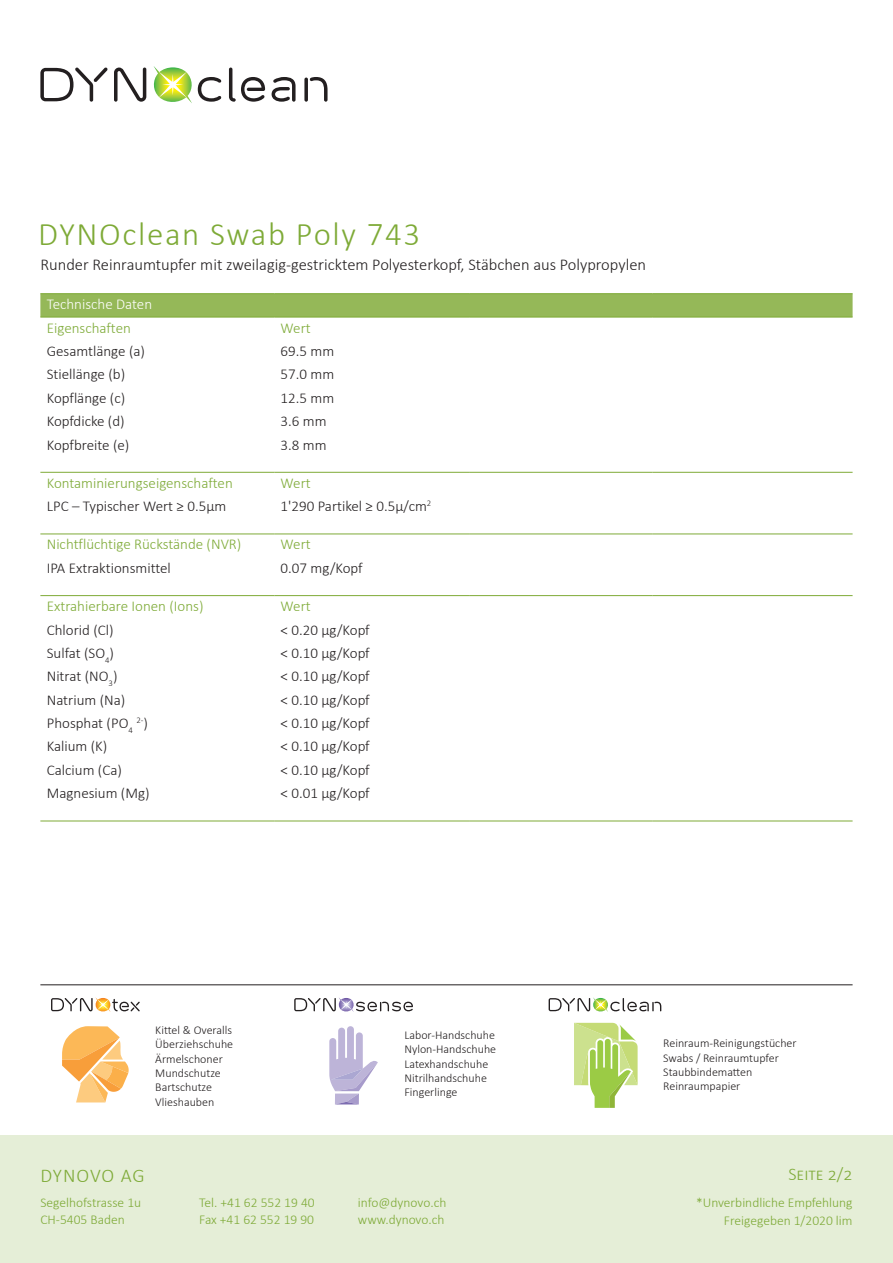
<style>
.page{position:relative;width:893px;height:1263px;background:#fff}
.page>*{position:absolute;margin:0;border:0;box-sizing:border-box;transform-origin:0 0}
.t1{font:300 33px "Calibri";letter-spacing:.05em;color:#7eaa37}
.t2{font:300 19.5px "Calibri";letter-spacing:.045em;color:#7eaa37}
.t3{font:300 18px "Calibri";color:#7eaa37}
.t4{font:300 16.5px "Calibri";color:#231f20}
.t5{font:300 15px "Calibri";color:#231f20}
.t6{font:300 15px "Calibri";color:#7eaa37}
.t7{font:300 15px "Calibri";color:#fff}
.t8{font:300 13.5px/17px "Calibri";color:#7eaa37}
.t9{font:300 12px "Calibri";color:#231f20}
.t10{font:300 8.7px "Calibri";color:#231f20}
.s1{font-size:15px}
</style>
<div class="page">
<div style="left:0;top:1135px;width:893px;height:128px;background:#e5eed7"></div>
<hr style="left:40px;top:984px;width:813px;height:1px;background:#231f20">
<svg style="left:549px;top:997px;width:112px;height:15px"></svg>
<svg style="left:294px;top:998px;width:119px;height:14px"></svg>
<svg style="left:51px;top:997px;width:89px;height:15px"></svg>
<svg style="left:329px;top:1026px;width:49px;height:78px"></svg>
<svg style="left:574px;top:1023px;width:64px;height:85px"></svg>
<svg style="left:62px;top:1026px;width:67px;height:76px"></svg>
<svg style="left:40px;top:67px;width:68px;height:35px"></svg>
<svg style="left:114px;top:68px;width:32px;height:34px"></svg>
<svg style="left:229px;top:68px;width:36px;height:34px"></svg>
<svg style="left:272px;top:77px;width:24px;height:25px"></svg>
<svg style="left:304px;top:77px;width:24px;height:25px"></svg>
<svg style="left:153px;top:66px;width:68px;height:37px"></svg>
<div style="left:40px;top:294px;width:813px;height:23px;background:#95b858"></div>
<hr style="left:40px;top:293px;width:234px;height:1px;background:#7eaa37">
<hr style="left:274px;top:293px;width:196px;height:1px;background:#7eaa37">
<hr style="left:470px;top:293px;width:183px;height:1px;background:#7eaa37">
<hr style="left:40px;top:317px;width:234px;height:1px;background:#7eaa37">
<hr style="left:40px;top:472px;width:234px;height:1px;background:#7eaa37">
<hr style="left:40px;top:534px;width:234px;height:1px;background:#7eaa37">
<hr style="left:40px;top:595px;width:234px;height:1px;background:#7eaa37">
<hr style="left:40px;top:821px;width:234px;height:1px;background:#7eaa37">
<hr style="left:274px;top:317px;width:196px;height:1px;background:#7eaa37">
<hr style="left:470px;top:317px;width:183px;height:1px;background:#7eaa37">
<hr style="left:274px;top:472px;width:196px;height:1px;background:#7eaa37">
<hr style="left:470px;top:472px;width:183px;height:1px;background:#7eaa37">
<hr style="left:274px;top:534px;width:196px;height:1px;background:#7eaa37">
<hr style="left:470px;top:534px;width:183px;height:1px;background:#7eaa37">
<hr style="left:274px;top:595px;width:196px;height:1px;background:#7eaa37">
<hr style="left:470px;top:595px;width:183px;height:1px;background:#7eaa37">
<hr style="left:274px;top:821px;width:196px;height:1px;background:#7eaa37">
<hr style="left:470px;top:821px;width:183px;height:1px;background:#7eaa37">
<hr style="left:653px;top:293px;width:200px;height:1px;background:#7eaa37">
<hr style="left:653px;top:317px;width:200px;height:1px;background:#7eaa37">
<hr style="left:653px;top:472px;width:200px;height:1px;background:#7eaa37">
<hr style="left:653px;top:534px;width:200px;height:1px;background:#7eaa37">
<hr style="left:653px;top:595px;width:200px;height:1px;background:#7eaa37">
<hr style="left:653px;top:821px;width:200px;height:1px;background:#7eaa37">
<p class="t1" style="left:38px;top:213px;width:383px">DYNOclean Swab Poly 743</p>
<p class="t4" style="left:40px;top:254px;width:607px">Runder Reinraumtupfer mit zweilagig-gestricktem Polyesterkopf, Stäbchen aus Polypropylen</p>
<p class="t7" style="left:47px;top:295px;width:107px">Technische Daten</p>
<p class="t6" style="left:47px;top:318px;width:86px">Eigenschaften</p>
<p class="t6" style="left:281px;top:318px;width:32px">Wert</p>
<p class="t5" style="left:47px;top:342px;width:100px">Gesamtlänge (a)</p>
<p class="t5" style="left:281px;top:342px;width:55px">69.5 mm</p>
<p class="t5" style="left:47px;top:365px;width:80px">Stiellänge (b)</p>
<p class="t5" style="left:281px;top:365px;width:55px">57.0 mm</p>
<p class="t5" style="left:47px;top:388px;width:80px">Kopflänge (c)</p>
<p class="t5" style="left:281px;top:388px;width:55px">12.5 mm</p>
<p class="t5" style="left:47px;top:412px;width:79px">Kopfdicke (d)</p>
<p class="t5" style="left:281px;top:412px;width:48px">3.6 mm</p>
<p class="t5" style="left:47px;top:435px;width:84px">Kopfbreite (e)</p>
<p class="t5" style="left:281px;top:435px;width:48px">3.8 mm</p>
<p class="t6" style="left:47px;top:473px;width:188px">Kontaminierungseigenschaften</p>
<p class="t6" style="left:281px;top:473px;width:32px">Wert</p>
<p class="t5" style="left:47px;top:497px;width:181px">LPC – Typischer Wert ≥ 0.5µm</p>
<p class="t5" style="left:281px;top:497px;width:152px">1'290 Partikel ≥ 0.5μ/cm<sup>2</sup></p>
<p class="t6" style="left:47px;top:535px;width:196px">Nichtflüchtige Rückstände (NVR)</p>
<p class="t6" style="left:281px;top:535px;width:32px">Wert</p>
<p class="t5" style="left:47px;top:558px;width:126px">IPA Extraktionsmittel</p>
<p class="t5" style="left:281px;top:558px;width:84px">0.07 mg/Kopf</p>
<p class="t6" style="left:47px;top:597px;width:158px">Extrahierbare Ionen (Ions)</p>
<p class="t6" style="left:281px;top:597px;width:32px">Wert</p>
<p class="t5" style="left:47px;top:620px;width:68px">Chlorid (Cl)</p>
<p class="t5" style="left:281px;top:620px;width:91px">&lt; 0.20 μg/Kopf</p>
<p class="t5" style="left:47px;top:644px;width:69px">Sulfat (SO<sub>4</sub>)</p>
<p class="t5" style="left:281px;top:644px;width:91px">&lt; 0.10 μg/Kopf</p>
<p class="t5" style="left:47px;top:667px;width:72px">Nitrat (NO<sub>3</sub>)</p>
<p class="t5" style="left:281px;top:667px;width:91px">&lt; 0.10 μg/Kopf</p>
<p class="t5" style="left:47px;top:690px;width:80px">Natrium (Na)</p>
<p class="t5" style="left:281px;top:690px;width:91px">&lt; 0.10 μg/Kopf</p>
<p class="t5" style="left:47px;top:714px;width:88px">Phosphat (PO<sub>4</sub></p>
<p class="t10" style="left:136px;top:715px;width:13px">2-<span class="s1">)</span></p>
<p class="t5" style="left:281px;top:714px;width:91px">&lt; 0.10 μg/Kopf</p>
<p class="t5" style="left:47px;top:737px;width:62px">Kalium (K)</p>
<p class="t5" style="left:281px;top:737px;width:91px">&lt; 0.10 μg/Kopf</p>
<p class="t5" style="left:47px;top:760px;width:77px">Calcium (Ca)</p>
<p class="t5" style="left:281px;top:760px;width:91px">&lt; 0.10 μg/Kopf</p>
<p class="t5" style="left:47px;top:784px;width:104px">Magnesium (Mg)</p>
<p class="t5" style="left:281px;top:784px;width:91px">&lt; 0.01 μg/Kopf</p>
<p class="t9" style="left:155px;top:1022px;width:78px">Kittel &amp; Overalls</p>
<p class="t9" style="left:155px;top:1037px;width:79px">Überziehschuhe</p>
<p class="t9" style="left:155px;top:1051px;width:69px">Ärmelschoner</p>
<p class="t9" style="left:155px;top:1065px;width:67px">Mundschutze</p>
<p class="t9" style="left:155px;top:1080px;width:58px">Bartschutze</p>
<p class="t9" style="left:155px;top:1094px;width:61px">Vlieshauben</p>
<p class="t9" style="left:404px;top:1027px;width:92px">Labor-Handschuhe</p>
<p class="t9" style="left:404px;top:1042px;width:93px">Nylon-Handschuhe</p>
<p class="t9" style="left:404px;top:1056px;width:85px">Latexhandschuhe</p>
<p class="t9" style="left:404px;top:1070px;width:84px">Nitrilhandschuhe</p>
<p class="t9" style="left:404px;top:1085px;width:55px">Fingerlinge</p>
<p class="t2" style="left:40px;top:1163px;width:106px">DYNOVO AG</p>
<p class="t8" style="left:40px;top:1194px;width:102px">Segelhofstrasse 1u<br>CH-5405 Baden</p>
<p class="t8" style="left:199px;top:1194px;width:117px">Tel. +41 62 552 19 40<br>Fax +41 62 552 19 90</p>
<p class="t8" style="left:358px;top:1194px;width:90px">info@dynovo.ch www.dynovo.ch</p>
<p class="t9" style="left:663px;top:1036px;width:135px">Reinraum-Reinigungstücher</p>
<p class="t9" style="left:663px;top:1050px;width:117px">Swabs / Reinraumtupfer</p>
<p class="t9" style="left:663px;top:1064px;width:91px">Staubbindematten</p>
<p class="t9" style="left:663px;top:1079px;width:79px">Reinraumpapier</p>
<p class="t3" style="left:788px;top:1163px;width:66px">Seite 2/2</p>
<p class="t8" style="left:724px;top:1212px;width:130px">Freigegeben 1/2020 lim</p>
<p class="t8" style="left:696px;top:1194px;width:158px">*Unverbindliche Empfehlung</p>
</div>
